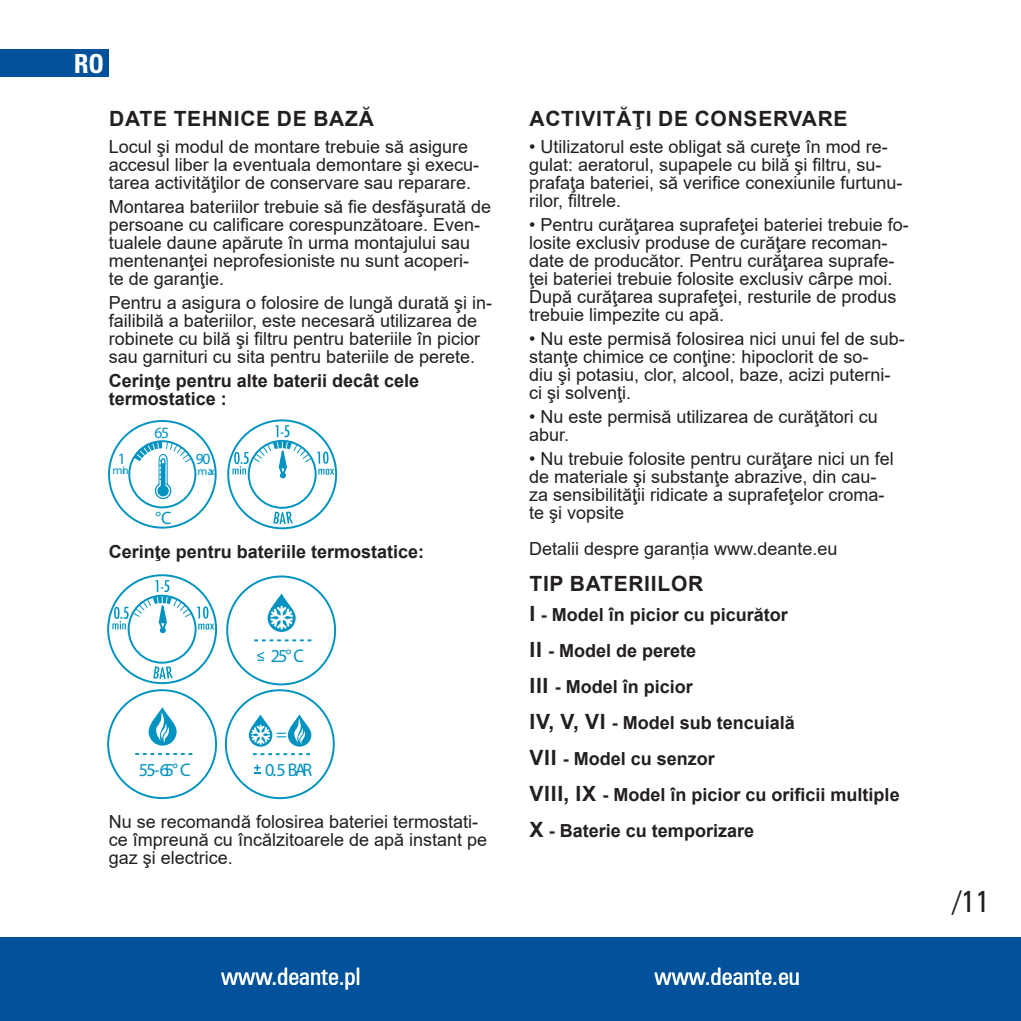
<style>
.page{position:relative;width:1021px;height:1021px;background:#fff}
.page>*{position:absolute;margin:0;border:0;box-sizing:border-box;transform-origin:0 0}
.t1{font:30px "Zurich Cn AT";color:#231f20}
.t2{font:24px "Zurich Cn AT";color:#fff}
.t3{font:700 24px "Zurich Cn PL";color:#fff}
.t4{font:700 21px "Arial";letter-spacing:.035em;color:#231f20}
.t5{font:18.3px "Myriad Pro";color:#0093c1}
.t6{font:18px/18px "Arial";color:#231f20}
.t7{font:700 18px/36px "Arial";color:#231f20}
.t8{font:18px "Myriad Pro";color:#0093c1}
.t9{font:11.4px "Myriad Pro";color:#0093c1;scale:1.05 1}
.s1{font-size:21px}
</style>
<div class="page">
<div style="left:0;top:936px;width:1020px;height:84px;background:#01519b"></div>
<div style="left:107px;top:574px;width:110px;height:110px;border:2px solid #0093c1;border-radius:50%"></div>
<svg style="left:153px;top:666px;width:20px;height:13px"></svg>
<svg style="left:112px;top:580px;width:102px;height:53px"></svg>
<div style="left:226px;top:575px;width:110px;height:110px;border:2px solid #0093c1;border-radius:50%"></div>
<svg style="left:254px;top:639px;width:57px;height:2px"></svg>
<svg style="left:267px;top:593px;width:29px;height:39px"></svg>
<svg style="left:257px;top:651px;width:7px;height:10px"></svg>
<svg style="left:148px;top:707px;width:29px;height:38px"></svg>
<svg style="left:154px;top:712px;width:16px;height:31px"></svg>
<div style="left:107px;top:689px;width:110px;height:110px;border:2px solid #0093c1;border-radius:50%"></div>
<svg style="left:135px;top:753px;width:57px;height:2px"></svg>
<div style="left:225px;top:689px;width:110px;height:110px;border:2px solid #0093c1;border-radius:50%"></div>
<svg style="left:253px;top:753px;width:57px;height:2px"></svg>
<svg style="left:288px;top:714px;width:23px;height:32px"></svg>
<svg style="left:292px;top:718px;width:14px;height:26px"></svg>
<svg style="left:254px;top:764px;width:7px;height:9px"></svg>
<div style="left:227px;top:419px;width:110px;height:110px;border:2px solid #0093c1;border-radius:50%"></div>
<div style="left:248px;top:440px;width:68px;height:69px;border:2px solid #0093c1;border-radius:50%"></div>
<svg style="left:273px;top:511px;width:20px;height:13px"></svg>
<svg style="left:232px;top:425px;width:102px;height:53px"></svg>
<div style="left:108px;top:420px;width:109px;height:108px;border:2px solid #0093c1;border-radius:50%"></div>
<div style="left:128px;top:440px;width:68px;height:68px;border:2px solid #0093c1;border-radius:50%"></div>
<div style="left:0;top:49px;width:108px;height:28px;background:#01519b"></div>
<svg style="left:249px;top:714px;width:24px;height:32px"></svg>
<svg style="left:133px;top:427px;width:77px;height:72px"></svg>
<h2 class="t3" style="left:74px;top:47px;width:32px">RO</h2>
<p class="t4" style="left:109px;top:103px;width:31px">Date</p>
<p class="t4" style="left:174px;top:103px;width:15px">tehnice</p>
<p class="t4" style="left:277px;top:103px;width:52px">de baz</p>
<p class="t4" style="left:359px;top:103px;width:17px">ă</p>
<p class="t6" style="left:109px;top:137px;width:372px">Locul şi modul de montare trebuie să asigure accesul liber la eventuala demontare şi execu&shy;tarea activităţilor de conservare sau reparare.</p>
<p class="t6" style="left:109px;top:197px;width:384px">Montarea bateriilor trebuie să fie desfăşurată de persoane cu calificare corespunzătoare. Even&shy;tualele daune apărute în urma montajului sau mentenanţei neprofesioniste nu sunt acoperi-<br>te de garanţie.</p>
<p class="t6" style="left:109px;top:293px;width:385px">Pentru a asigura o folosire de lungă durată şi in&shy;failibilă a bateriilor, este necesară utilizarea de robinete cu bilă şi filtru pentru bateriile în picior sau garnituri cu sita pentru bateriile de perete.</p>
<p class="t7" style="left:109px;top:371px;width:312px;line-height:18px">Cerinţe pentru alte baterii decât cele termostatice :</p>
<p class="t9" style="left:113px;top:463px;width:17px">min</p>
<p class="t9" style="left:197px;top:464px;width:18px">max</p>
<p class="t8" style="left:155px;top:507px;width:18px">°C</p>
<p class="t7" style="left:109px;top:533px;width:317px">Cerinţe pentru bateriile termostatice:</p>
<p class="t5" style="left:270px;top:645px;width:35px;rotate:-1deg">25° C</p>
<p class="t5" style="left:139px;top:758px;width:53px;rotate:-1deg">55-65° C</p>
<p class="t5" style="left:265px;top:758px;width:49px;rotate:-1deg">0.5 BAR</p>
<p class="t6" style="left:109px;top:812px;width:380px">Nu se recomandă folosirea bateriei termostati&shy;ce împreună cu încălzitoarele de apă instant pe gaz şi electrice.</p>
<p class="t4" style="left:529px;top:103px;width:29px">Activit</p>
<p class="t4" style="left:616px;top:103px;width:95px">ăţide conservare</p>
<p class="t6" style="left:529px;top:137px;width:375px">• Utilizatorul este obligat să cureţe în mod re&shy;gulat: aeratorul, supapele cu bilă şi filtru, su&shy;prafaţa bateriei, să verifice conexiunile furtunu&shy;rilor, filtrele.</p>
<p class="t6" style="left:529px;top:215px;width:381px">• Pentru curăţarea suprafeţei bateriei trebuie fo&shy;losite exclusiv produse de curăţare recoman&shy;date de producător. Pentru curăţarea suprafe&shy;ţei bateriei trebuie folosite exclusiv cârpe moi.<br>După curăţarea suprafeţei, resturile de produs trebuie limpezite cu apă.</p>
<p class="t6" style="left:529px;top:329px;width:377px">• Nu este permisă folosirea nici unui fel de sub&shy;stanţe chimice ce conţine: hipoclorit de so-<br>diu şi potasiu, clor, alcool, baze, acizi puterni&shy;ci şi solvenţi.</p>
<p class="t6" style="left:529px;top:407px;width:350px">• Nu este permisă utilizarea de curăţători cu abur.</p>
<p class="t6" style="left:529px;top:449px;width:366px">• Nu trebuie folosite pentru curăţare nici un fel de materiale şi substanţe abrazive, din cau&shy;za sensibilităţii ridicate a suprafeţelor croma&shy;te şi vopsite</p>
<p class="t6" style="left:529px;top:539px;width:310px">Detalii despre garanția www.deante.eu</p>
<p class="t4" style="left:529px;top:568px;width:55px">Tip bateriilor</p>
<p class="t7" style="left:529px;top:596px;width:372px"><span class="s1">I</span> - Model în picior cu picurător<br><span class="s1">II</span> - Model de perete<br><span class="s1">III</span> - Model în picior<br><span class="s1">IV, V, VI</span> - Model sub tencuială<br><span class="s1">VII</span> - Model cu senzor<br><span class="s1">VIII, IX</span> - Model în picior cu orificii multiple<br><span class="s1">X</span> - Baterie cu temporizare</p>
<h2 class="t2" style="left:221px;top:962px;width:141px">www.deante.pl</h2>
<h2 class="t2" style="left:654px;top:962px;width:147px">www.deante.eu</h2>
<h1 class="t1" style="left:952px;top:883px;width:39px">/11</h1>
</div>
